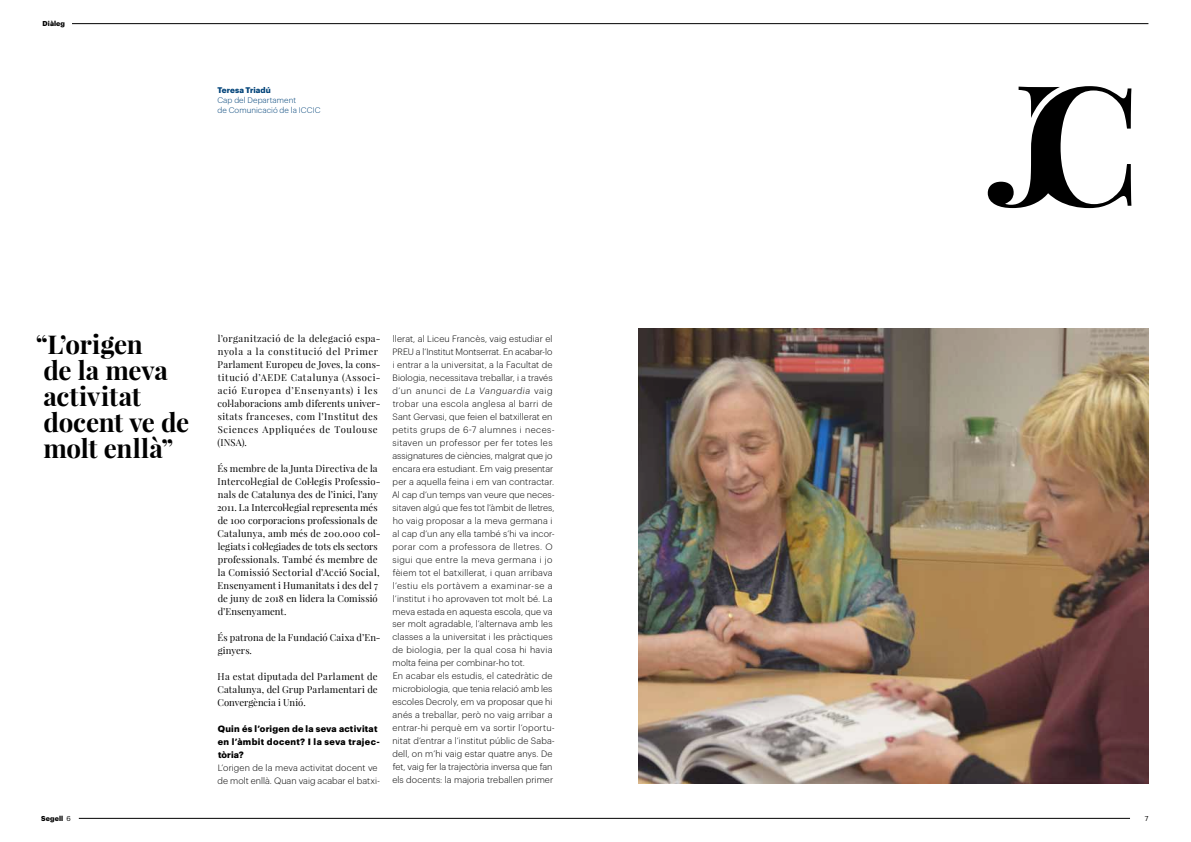
<style>
.page{position:relative;width:1191px;height:842px;background:#fff}
.page>*{position:absolute;margin:0;border:0;box-sizing:border-box;transform-origin:0 0}
.t1{font:700 26px/26px "Playfair Display";letter-spacing:-.01em;color:#000}
.t2{font:9.5px/13px "Playfair Display";letter-spacing:.02em;color:#000}
.t3{font:9.5px/13px "Playfair Display";letter-spacing:.05em;color:#000}
.t4{font:300 9px/13px "Graphik";letter-spacing:.015em;color:#000}
.t5{font:700 9px/13px "Graphik";letter-spacing:.03em;color:#000}
.t6{font:300 8px/10px "Graphik";letter-spacing:.01em;color:#004379}
.t7{font:700 8px "Graphik";letter-spacing:.01em;color:#004379}
.t8{font:700 7px "Graphik";letter-spacing:.015em;color:#000}
.t9{font:7px "Graphik";color:#000}
.s1{font-style:italic}
</style>
<div class="page">
<hr style="left:79px;top:818px;width:1051px;height:1px;background:#000">
<hr style="left:72px;top:23px;width:1076px;height:1px;background:#000">
<img style="left:638px;top:329px;width:510px;height:455px">
<svg style="left:987px;top:86px;width:144px;height:122px"></svg>
<p class="t8" style="left:43px;top:18px;width:24px">Diàleg</p>
<p class="t7" style="left:217px;top:84px;width:55px">Teresa Triadú</p>
<p class="t6" style="left:217px;top:94px;width:105px">Cap del Departament<br>de Comunicació de la ICCIC</p>
<h1 class="t1" style="left:36px;top:331px;width:155px">“L’origen<br>de la meva activitat docent ve de molt enllà”</h1>
<p class="t3" style="left:218px;top:331px;width:164px">l’organització de la delegació espa&shy;nyola a la constitució del Primer<br>Parlament Europeu de Joves, la cons&shy;titució d’AEDE Catalunya (Associ&shy;ació Europea d’Ensenyants) i les col·laboracions amb diferents univer&shy;sitats franceses, com l’Institut des<br>Sciences Appliquées de Toulouse (INSA).</p>
<p class="t2" style="left:217px;top:461px;width:165px">És membre de la Junta Directiva de la Intercol·legial de Col·legis Professio&shy;nals de Catalunya des de l’inici, l’any 2011. La Intercol·legial representa més de 100 corporacions professionals de Catalunya, amb més de 200.000 col· legiats i col·legiades de tots els sectors professionals. També és membre de la Comissió Sectorial d’Acció Social, Ensenyament i Humanitats i des del 7 de juny de 2018 en lidera la Comissió d’Ensenyament.</p>
<p class="t2" style="left:218px;top:630px;width:164px">És patrona de la Fundació Caixa d’En&shy;ginyers.</p>
<p class="t2" style="left:217px;top:669px;width:162px;text-align:justify">Ha estat diputada del Parlament de Catalunya, del Grup Parlamentari de Convergència i Unió.</p>
<p class="t5" style="left:218px;top:721px;width:164px">Quin és l’origen de la seva activitat en l’àmbit docent? I la seva trajec&shy;tòria?</p>
<p class="t4" style="left:217px;top:760px;width:164px">L’origen de la meva activitat docent ve de molt enllà. Quan vaig acabar el batxi·</p>
<p class="t4" style="left:392px;top:331px;width:164px">llerat, al Liceu Francès, vaig estudiar el PREU a l’Institut Montserrat. En acabar-lo i entrar a la universitat, a la Facultat de Biologia, necessitava treballar, i a través d’un anunci de <span class="s1">La Vanguardia</span> vaig trobar una escola anglesa al barri de Sant Gervasi, que feien el batxillerat en petits grups de 6-7 alumnes i neces· sitaven un professor per fer totes les assignatures de ciències, malgrat que jo encara era estudiant. Em vaig presentar per a aquella feina i em van contractar.<br>Al cap d’un temps van veure que neces· sitaven algú que fes tot l’àmbit de lletres, ho vaig proposar a la meva germana i al cap d’un any ella també s’hi va incor· porar com a professora de lletres. O sigui que entre la meva germana i jo fèiem tot el batxillerat, i quan arribava l’estiu els portàvem a examinar-se a l’institut i ho aprovaven tot molt bé. La meva estada en aquesta escola, que va ser molt agradable, l’alternava amb les classes a la universitat i les pràctiques de biologia, per la qual cosa hi havia molta feina per combinar-ho tot.<br>En acabar els estudis, el catedràtic de microbiologia, que tenia relació amb les escoles Decroly, em va proposar que hi anés a treballar, però no vaig arribar a entrar-hi perquè em va sortir l’oportu· nitat d’entrar a l’institut públic de Saba· dell, on m’hi vaig estar quatre anys. De fet, vaig fer la trajectòria inversa que fan els docents: la majoria treballen primer</p>
<p class="t8" style="left:41px;top:813px;width:24px">Segell</p>
<p class="t9" style="left:66px;top:813px;width:6px">6</p>
<p class="t9" style="left:1144px;top:813px;width:5px">7</p>
</div>
